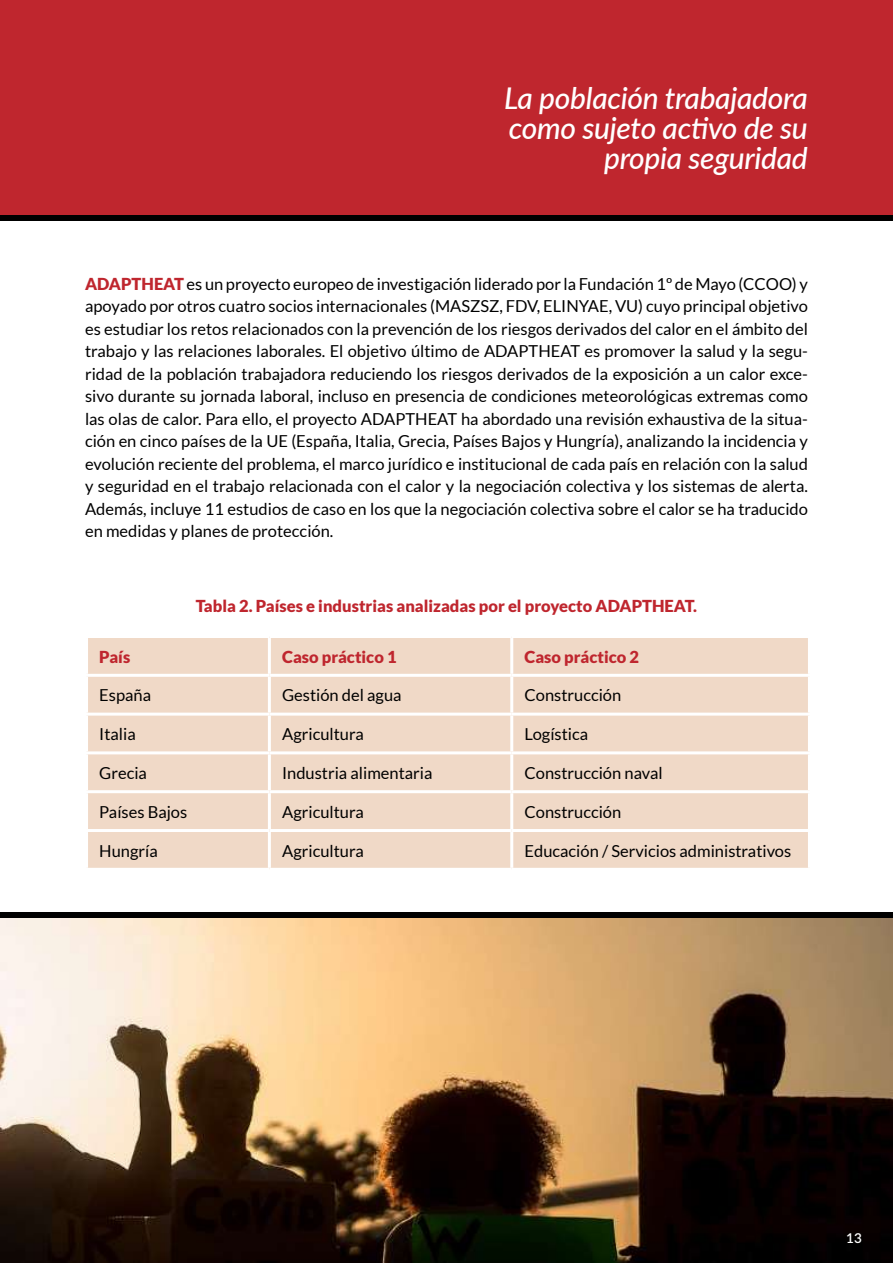
<style>
.page{position:relative;width:893px;height:1263px;background:#fff}
.page>*{position:absolute;margin:0;border:0;box-sizing:border-box;transform-origin:0 0}
.t1{font:italic 500 30px/30px "Lato";letter-spacing:-.01em;color:#fff;text-align:right}
.t2{font:16.5px/22.5px "Lato";color:#000;text-align:justify}
.t3{font:900 16.5px "Lato";color:#bf262e}
.t4{font:600 13.5px "Lato";color:#fff}
.s1{font-weight:900;color:#bf262e}
</style>
<div class="page">
<div style="left:0;top:0;width:893px;height:218px;background:#bf262e"></div>
<div style="left:0;top:216px;width:893px;height:5px;background:#000"></div>
<img style="left:0;top:918px;width:893px;height:345px">
<div style="left:88px;top:638px;width:720px;height:230px;background:#f0d9c7"></div>
<hr style="left:268px;top:638px;width:3px;height:36px;background:#fff">
<hr style="left:510px;top:638px;width:3px;height:36px;background:#fff">
<hr style="left:85px;top:674px;width:184px;height:3px;background:#fff">
<hr style="left:269px;top:674px;width:243px;height:3px;background:#fff">
<hr style="left:268px;top:677px;width:3px;height:36px;background:#fff">
<hr style="left:512px;top:674px;width:299px;height:3px;background:#fff">
<hr style="left:510px;top:677px;width:3px;height:36px;background:#fff">
<hr style="left:85px;top:713px;width:184px;height:3px;background:#fff">
<hr style="left:269px;top:713px;width:243px;height:3px;background:#fff">
<hr style="left:268px;top:716px;width:3px;height:35px;background:#fff">
<hr style="left:512px;top:713px;width:299px;height:3px;background:#fff">
<hr style="left:510px;top:716px;width:3px;height:35px;background:#fff">
<hr style="left:85px;top:751px;width:184px;height:3px;background:#fff">
<hr style="left:269px;top:751px;width:243px;height:3px;background:#fff">
<hr style="left:268px;top:754px;width:3px;height:36px;background:#fff">
<hr style="left:512px;top:751px;width:299px;height:3px;background:#fff">
<hr style="left:510px;top:754px;width:3px;height:36px;background:#fff">
<hr style="left:85px;top:790px;width:184px;height:3px;background:#fff">
<hr style="left:269px;top:790px;width:243px;height:3px;background:#fff">
<hr style="left:268px;top:793px;width:3px;height:36px;background:#fff">
<hr style="left:512px;top:790px;width:299px;height:3px;background:#fff">
<hr style="left:510px;top:793px;width:3px;height:36px;background:#fff">
<hr style="left:85px;top:829px;width:184px;height:3px;background:#fff">
<hr style="left:269px;top:829px;width:243px;height:3px;background:#fff">
<hr style="left:268px;top:832px;width:3px;height:36px;background:#fff">
<hr style="left:512px;top:829px;width:299px;height:3px;background:#fff">
<hr style="left:510px;top:832px;width:3px;height:36px;background:#fff">
<div style="left:0;top:912px;width:893px;height:6px;background:#000"></div>
<h1 class="t1" style="left:504px;top:82px;width:305px">La población trabajadora como sujeto activo de su propia seguridad</h1>
<p class="t2" style="left:85px;top:272px;width:724px"><span class="s1">ADAPTHEAT</span> es un proyecto europeo de investigación liderado por la Fundación 1º de Mayo (CCOO) y apoyado por otros cuatro socios internacionales (MASZSZ, FDV, ELINYAE, VU) cuyo principal objetivo es estudiar los retos relacionados con la prevención de los riesgos derivados del calor en el ámbito del trabajo y las relaciones laborales. El objetivo último de ADAPTHEAT es promover la salud y la segu&shy;ridad de la población trabajadora reduciendo los riesgos derivados de la exposición a un calor exce&shy;sivo durante su jornada laboral, incluso en presencia de condiciones meteorológicas extremas como las olas de calor. Para ello, el proyecto ADAPTHEAT ha abordado una revisión exhaustiva de la situa&shy;ción en cinco países de la UE (España, Italia, Grecia, Países Bajos y Hungría), analizando la incidencia y evolución reciente del problema, el marco jurídico e institucional de cada país en relación con la salud y seguridad en el trabajo relacionada con el calor y la negociación colectiva y los sistemas de alerta.<br>Además, incluye 11 estudios de caso en los que la negociación colectiva sobre el calor se ha traducido en medidas y planes de protección.</p>
<p class="t3" style="left:196px;top:596px;width:503px">Tabla 2. Países e industrias analizadas por el proyecto ADAPTHEAT.</p>
<p class="t3" style="left:99px;top:647px;width:32px">País</p>
<p class="t3" style="left:282px;top:647px;width:116px">Caso práctico 1</p>
<p class="t3" style="left:525px;top:647px;width:116px">Caso práctico 2</p>
<p class="t2" style="left:99px;top:684px;width:53px">España</p>
<p class="t2" style="left:282px;top:684px;width:121px">Gestión del agua</p>
<p class="t2" style="left:525px;top:684px;width:98px">Construcción</p>
<p class="t2" style="left:99px;top:723px;width:38px">Italia</p>
<p class="t2" style="left:282px;top:723px;width:83px">Agricultura</p>
<p class="t2" style="left:525px;top:723px;width:65px">Logística</p>
<p class="t2" style="left:99px;top:762px;width:49px">Grecia</p>
<p class="t2" style="left:282px;top:762px;width:152px">Industria alimentaria</p>
<p class="t2" style="left:525px;top:762px;width:140px">Construcción naval</p>
<p class="t2" style="left:99px;top:800px;width:89px">Países Bajos</p>
<p class="t2" style="left:282px;top:800px;width:83px">Agricultura</p>
<p class="t2" style="left:525px;top:800px;width:98px">Construcción</p>
<p class="t2" style="left:99px;top:839px;width:60px">Hungría</p>
<p class="t2" style="left:282px;top:839px;width:83px">Agricultura</p>
<p class="t2" style="left:525px;top:839px;width:268px">Educación / Servicios administrativos</p>
<p class="t4" style="left:846px;top:1228px;width:17px">13</p>
</div>
